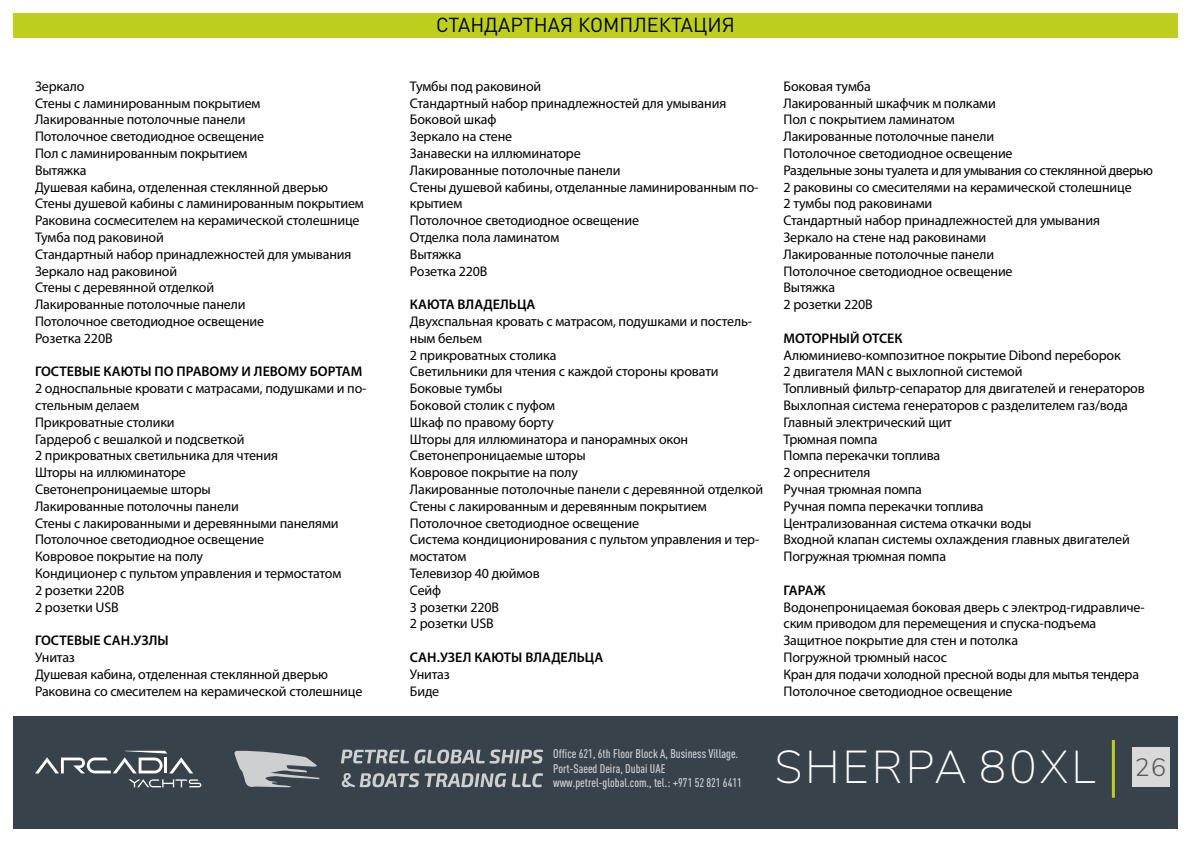
<style>
.page{position:relative;width:1191px;height:842px;background:#fff}
.page>*{position:absolute;margin:0;border:0;box-sizing:border-box;transform-origin:0 0}
.t1{font:200 46.1px "Nunito Sans";letter-spacing:.06em;color:#fff}
.t2{font:20px "DIN Pro";color:#000}
.t3{font:14px/16.8px "Myriad Pro";letter-spacing:-.01em;color:#000}
.t4{font:600 14px "Myriad Pro";color:#000}
.t5{font:500 condensed 12.4px/14.4px "DIN Pro";color:#fff}
</style>
<div class="page">
<div style="left:13px;top:716px;width:1165px;height:113px;background:#38424a"></div>
<div style="left:1131px;top:747px;width:38px;height:40px;background:#d9d9d9"></div>
<hr style="left:1111px;top:740px;width:3px;height:58px;background:#bdcf1c">
<svg style="left:128px;top:779px;width:73px;height:8px"></svg>
<svg style="left:35px;top:751px;width:158px;height:22px"></svg>
<svg style="left:234px;top:751px;width:85px;height:36px"></svg>
<svg style="left:341px;top:749px;width:202px;height:15px"></svg>
<svg style="left:342px;top:773px;width:164px;height:14px"></svg>
<svg style="left:512px;top:773px;width:31px;height:14px"></svg>
<div style="left:13px;top:13px;width:1165px;height:25px;background:#bdcf1c"></div>
<p class="t3" style="left:35px;top:77px;width:330px">Зеркало<br>Стены с ламинированным покрытием<br>Лакированные потолочные панели<br>Потолочное светодиодное освещение<br>Пол с ламинированным покрытием<br>Вытяжка<br>Душевая кабина, отделенная стеклянной дверью<br>Стены душевой кабины с ламинированным покрытием<br>Раковина сосмесителем на керамической столешнице<br>Тумба под раковиной<br>Стандартный набор принадлежностей для умывания<br>Зеркало над раковиной<br>Стены с деревянной отделкой<br>Лакированные потолочные панели<br>Потолочное светодиодное освещение<br>Розетка 220В</p>
<p class="t4" style="left:35px;top:364px;width:329px">ГОСТЕВЫЕ КАЮТЫ ПО ПРАВОМУ И ЛЕВОМУ БОРТАМ</p>
<p class="t3" style="left:35px;top:380px;width:333px">2 односпальные кровати с матрасами, подушками и по&shy;стельным делаем<br>Прикроватные столики<br>Гардероб с вешалкой и подсветкой<br>2 прикроватных светильника для чтения<br>Шторы на иллюминаторе<br>Светонепроницаемые шторы<br>Лакированные потолочны панели<br>Стены с лакированными и деревянными панелями<br>Потолочное светодиодное освещение<br>Ковровое покрытие на полу<br>Кондиционер с пультом управления и термостатом<br>2 розетки 220В<br>2 розетки USB</p>
<p class="t4" style="left:35px;top:633px;width:135px">ГОСТЕВЫЕ САН.УЗЛЫ</p>
<p class="t3" style="left:35px;top:649px;width:329px">Унитаз<br>Душевая кабина, отделенная стеклянной дверью<br>Раковина со смесителем на керамической столешнице</p>
<h2 class="t2" style="left:436px;top:9px;width:300px">СТАНДАРТНАЯ КОМПЛЕКТАЦИЯ</h2>
<p class="t3" style="left:410px;top:77px;width:350px">Тумбы под раковиной<br>Стандартный набор принадлежностей для умывания<br>Боковой шкаф<br>Зеркало на стене<br>Занавески на иллюминаторе<br>Лакированные потолочные панели<br>Стены душевой кабины, отделанные ламинированным по&shy;крытием<br>Потолочное светодиодное освещение<br>Отделка пола ламинатом<br>Вытяжка<br>Розетка 220В</p>
<p class="t4" style="left:410px;top:297px;width:127px">КАЮТА ВЛАДЕЛЬЦА</p>
<p class="t3" style="left:410px;top:313px;width:355px">Двухспальная кровать с матрасом, подушками и постель&shy;ным бельем<br>2 прикроватных столика<br>Светильники для чтения с каждой стороны кровати<br>Боковые тумбы<br>Боковой столик с пуфом<br>Шкаф по правому борту<br>Шторы для иллюминатора и панорамных окон<br>Светонепроницаемые шторы<br>Ковровое покрытие на полу<br>Лакированные потолочные панели с деревянной отделкой<br>Стены с лакированным и деревянным покрытием<br>Потолочное светодиодное освещение<br>Система кондиционирования с пультом управления и тер&shy;мостатом<br>Телевизор 40 дюймов<br>Сейф<br>3 розетки 220В<br>2 розетки USB</p>
<p class="t4" style="left:410px;top:650px;width:195px">САН.УЗЕЛ КАЮТЫ ВЛАДЕЛЬЦА</p>
<p class="t3" style="left:410px;top:665px;width:41px">Унитаз<br>Биде</p>
<p class="t3" style="left:783px;top:77px;width:371px">Боковая тумба<br>Лакированный шкафчик м полками<br>Пол с покрытием ламинатом<br>Лакированные потолочные панели<br>Потолочное светодиодное освещение<br>Раздельные зоны туалета и для умывания со стеклянной дверью<br>2 раковины со смесителями на керамической столешнице<br>2 тумбы под раковинами<br>Стандартный набор принадлежностей для умывания<br>Зеркало на стене над раковинами<br>Лакированные потолочные панели<br>Потолочное светодиодное освещение<br>Вытяжка<br>2 розетки 220В</p>
<p class="t4" style="left:783px;top:330px;width:120px">МОТОРНЫЙ ОТСЕК</p>
<p class="t3" style="left:783px;top:346px;width:363px">Алюминиево-композитное покрытие Dibond переборок<br>2 двигателя MAN с выхлопной системой<br>Топливный фильтр-сепаратор для двигателей и генераторов Выхлопная система генераторов с разделителем газ/вода Главный электрический щит<br>Трюмная помпа<br>Помпа перекачки топлива<br>2 опреснителя<br>Ручная трюмная помпа<br>Ручная помпа перекачки топлива<br>Централизованная система откачки воды<br>Входной клапан системы охлаждения главных двигателей Погружная трюмная помпа</p>
<p class="t4" style="left:783px;top:582px;width:43px">ГАРАЖ</p>
<p class="t3" style="left:783px;top:598px;width:363px">Водонепроницаемая боковая дверь c электрод-гидравличе&shy;ским приводом для перемещения и спуска-подъема Защитное покрытие для стен и потолка<br>Погружной трюмный насос<br>Кран для подачи холодной пресной воды для мытья тендера Потолочное светодиодное освещение</p>
<p class="t5" style="left:553px;top:746px;width:190px">Office 621, 6th Floor Block A, Business Village.<br>Port-Saeed Deira, Dubai UAE www.petrel-global.com., tel.: +971 52 821 6411</p>
<h1 class="t1" style="left:774px;top:733px;width:393px">SHERPA 80XL <sup>26</sup></h1>
</div>
